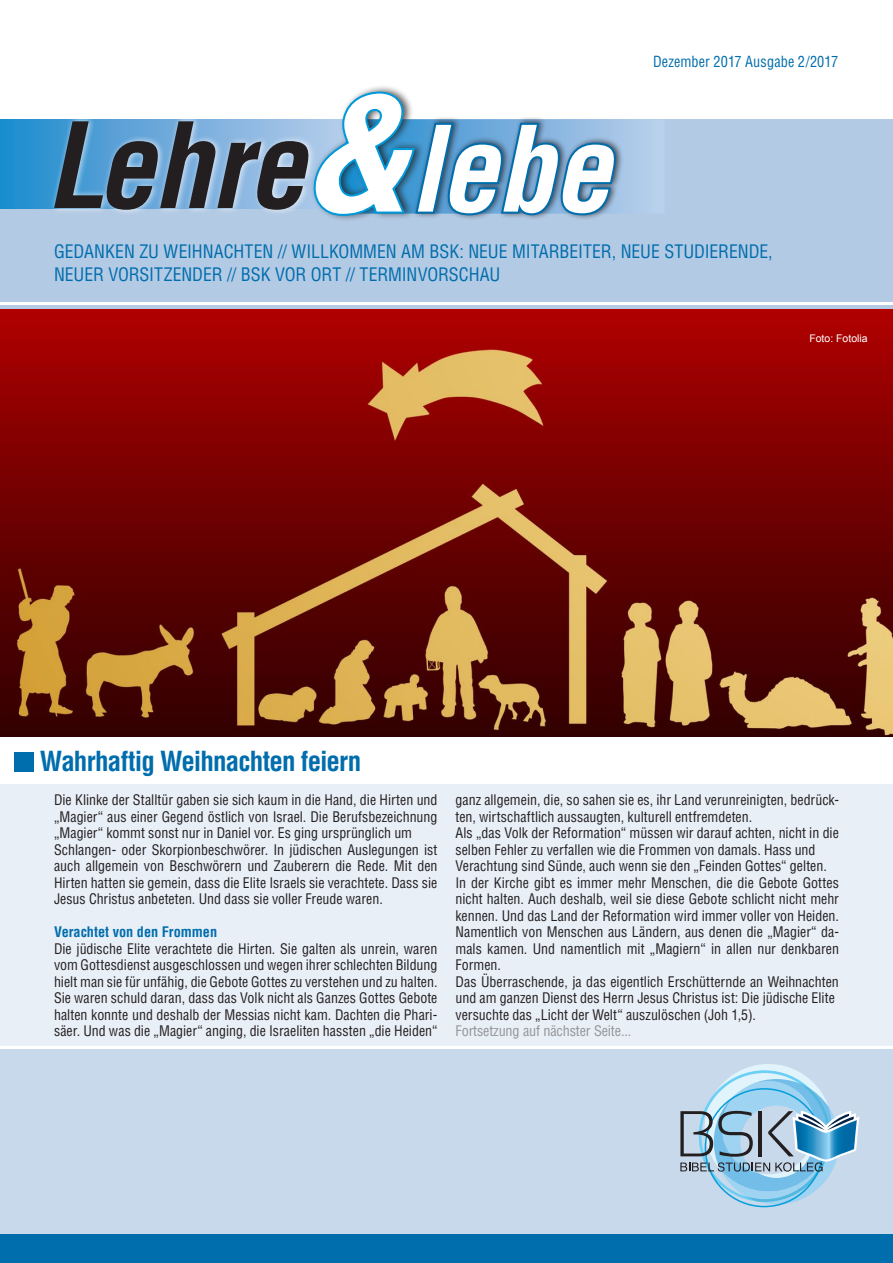
<style>
.page{position:relative;width:893px;height:1263px;background:#fff}
.page>*{position:absolute;margin:0;border:0;box-sizing:border-box;transform-origin:0 0}
.t1{font:italic 700 condensed 115.65px "Helvetica LT Std";letter-spacing:-.01em;color:#231f20}
.t2{font:700 condensed 27px "Helvetica LT Std";letter-spacing:-.03em;color:#006dad}
.t3{font:condensed 18.15px/22.4px "Helvetica LT Std";letter-spacing:-.005em;color:#006dad}
.t4{font:condensed 15px "Helvetica LT Std";letter-spacing:.01em;color:#006dad;scale:.95 1}
.t5{font:condensed 14.25px/16.5px "Helvetica LT Std";color:#231f20}
.t6{font:condensed 14.25px "Helvetica LT Std";letter-spacing:-.01em;color:#939598}
.t7{font:700 condensed 14.25px "Helvetica LT Std";color:#006dad}
.t8{font:10.5px "Arial";color:#fff}
.s1{font-size:153px;color:#fff}
.s2{color:#fff}
</style>
<div class="page">
<div style="left:0;top:119px;width:893px;height:1144px;background:#b3cae4"></div>
<div style="left:0;top:321px;width:893px;height:922px;background:#c9d9ec"></div>
<div style="left:0;top:119px;width:362px;height:89px;background:linear-gradient(to bottom,#2591d0,#2591d0)"></div>
<div style="left:50px;top:114px;width:267px;height:102px;background:#fff;opacity:.75"></div>
<div style="left:310px;top:84px;width:115px;height:138px;background:#231f20;opacity:.75"></div>
<div style="left:412px;top:116px;width:212px;height:105px;background:#b3cae4"></div>
<svg style="left:312px;top:90px;width:312px;height:128px"></svg>
<hr style="left:0;top:302px;width:893px;height:3px;background:#fff">
<img style="left:0;top:309px;width:893px;height:429px">
<div style="left:1px;top:737px;width:892px;height:46px;background:#fff"></div>
<div style="left:0;top:739px;width:893px;height:310px;background:linear-gradient(to bottom,#f4f7fb,#e5ecf5)"></div>
<div style="left:0;top:1235px;width:893px;height:28px;background:#006dad"></div>
<div style="left:14px;top:752px;width:20px;height:19px;background:#006dad"></div>
<svg style="left:680px;top:1064px;width:179px;height:143px"></svg>
<p class="t4" style="left:653px;top:52px;width:196px">Dezember 2017 Ausgabe 2/2017</p>
<h1 class="t1" style="left:46px;top:93px;width:566px">Lehre<span class="s1">&amp;</span><span class="s2">lebe</span></h1>
<p class="t3" style="left:54px;top:240px;width:720px">GEDANKEN ZU WEIHNACHTEN // WILLKOMMEN AM BSK: NEUE MITARBEITER, NEUE STUDIERENDE,<br>NEUER VORSITZENDER // BSK VOR ORT // TERMINVORSCHAU</p>
<p class="t8" style="left:809px;top:331px;width:60px">Foto: Fotolia</p>
<h2 class="t2" style="left:40px;top:745px;width:323px">Wahrhaftig Weihnachten feiern</h2>
<p class="t5" style="left:54px;top:792px;width:385px">Die Klinke der Stalltür gaben sie sich kaum in die Hand, die Hirten und „Magier“ aus einer Gegend östlich von Israel. Die Berufsbezeichnung „Magier“ kommt sonst nur in Daniel vor. Es ging ursprünglich um Schlangen- oder Skorpionbeschwörer. In jüdischen Auslegungen ist auch allgemein von Beschwörern und Zauberern die Rede. Mit den Hirten hatten sie gemein, dass die Elite Israels sie verachtete. Dass sie Jesus Christus anbeteten. Und dass sie voller Freude waren.</p>
<p class="t7" style="left:54px;top:923px;width:165px">Verachtet von den Frommen</p>
<p class="t5" style="left:54px;top:940px;width:385px;text-align:justify">Die jüdische Elite verachtete die Hirten. Sie galten als unrein, waren vom Gottesdienst ausgeschlossen und wegen ihrer schlechten Bildung hielt man sie für unfähig, die Gebote Gottes zu verstehen und zu halten.<br>Sie waren schuld daran, dass das Volk nicht als Ganzes Gottes Gebote halten konnte und deshalb der Messias nicht kam. Dachten die Phari&shy;säer. Und was die „Magier“ anging, die Israeliten hassten „die Heiden“</p>
<p class="t5" style="left:455px;top:792px;width:385px">ganz allgemein, die, so sahen sie es, ihr Land verunreinigten, bedrück&shy;ten, wirtschaftlich aussaugten, kulturell entfremdeten.<br>Als „das Volk der Reformation“ müssen wir darauf achten, nicht in die selben Fehler zu verfallen wie die Frommen von damals. Hass und Verachtung sind Sünde, auch wenn sie den „Feinden Gottes“ gelten.<br>In der Kirche gibt es immer mehr Menschen, die die Gebote Gottes nicht halten. Auch deshalb, weil sie diese Gebote schlicht nicht mehr kennen. Und das Land der Reformation wird immer voller von Heiden.<br>Namentlich von Menschen aus Ländern, aus denen die „Magier“ da&shy;mals kamen. Und namentlich mit „Magiern“ in allen nur denkbaren Formen.<br>Das Überraschende, ja das eigentlich Erschütternde an Weihnachten und am ganzen Dienst des Herrn Jesus Christus ist: Die jüdische Elite versuchte das „Licht der Welt“ auszulöschen (Joh 1,5).</p>
<p class="t6" style="left:455px;top:1022px;width:177px">Fortsetzung auf nächster Seite...</p>
</div>
